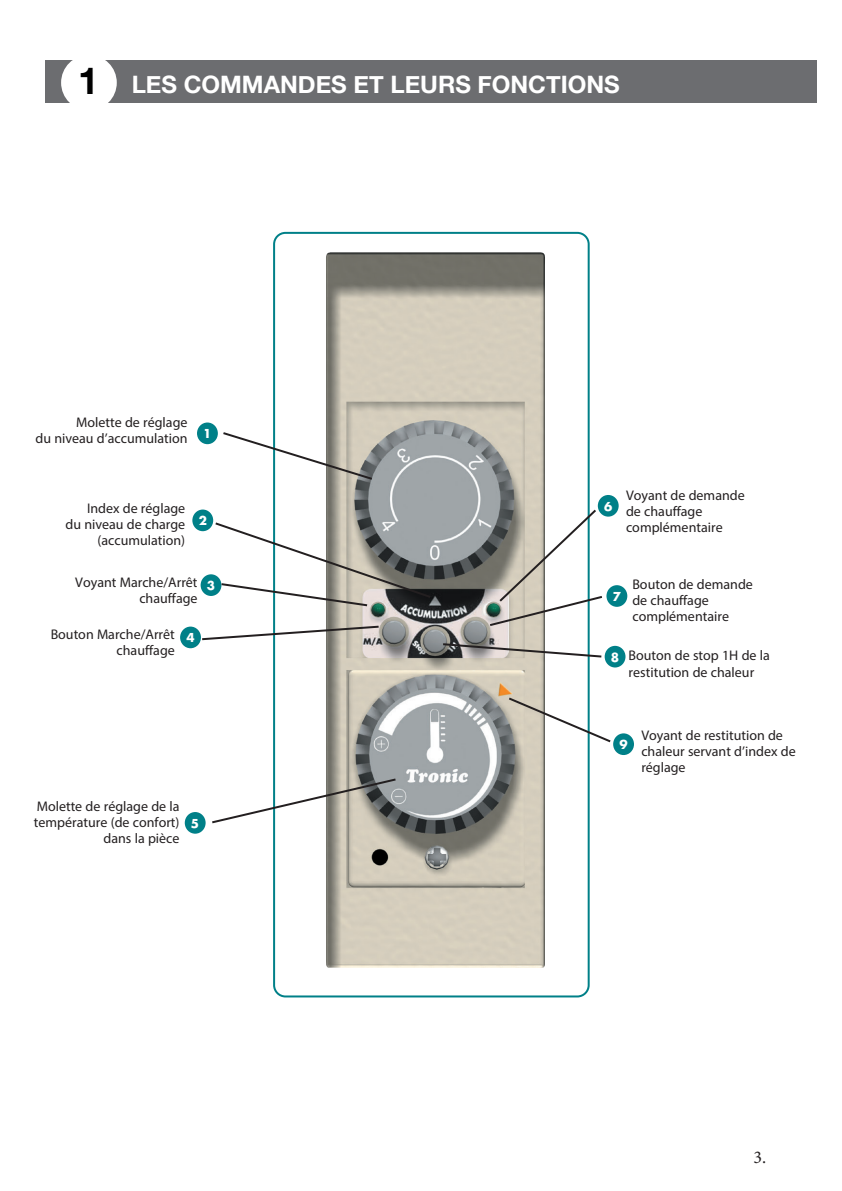
<style>
.page{position:relative;width:842px;height:1191px;background:#fff}
.page>*{position:absolute;margin:0;border:0;box-sizing:border-box;transform-origin:0 0}
.t1{font:700 37.2px "Helvetica Neue";color:#000}
.t2{font:700 24px "Helvetica Neue";color:#fff}
.t3{font:18px "Minion Pro";color:#231f20}
.t4{font:14px/16px "Myriad Pro";color:#231f20;text-align:right}
.t5{font:700 12.2px "Futura";color:#fff}
.t6{font:700 12px "Futura";color:#fff}
</style>
<div class="page">
<div style="left:197px;top:422px;width:21px;height:22px;background:#008088;border-radius:50%"></div>
<div style="left:192px;top:509px;width:21px;height:22px;background:#008088;border-radius:50%"></div>
<div style="left:201px;top:574px;width:20px;height:22px;background:#008088;border-radius:50%"></div>
<div style="left:180px;top:626px;width:21px;height:22px;background:#008088;border-radius:50%"></div>
<div style="left:185px;top:812px;width:21px;height:21px;background:#008088;border-radius:50%"></div>
<img style="left:326px;top:252px;width:219px;height:715px">
<div style="left:273px;top:232px;width:317px;height:765px;border:2px solid #008088;border-radius:11px"></div>
<svg style="left:223px;top:430px;width:151px;height:51px"></svg>
<svg style="left:212px;top:777px;width:186px;height:47px"></svg>
<svg style="left:213px;top:521px;width:220px;height:86px"></svg>
<svg style="left:200px;top:624px;width:181px;height:17px"></svg>
<svg style="left:507px;top:696px;width:104px;height:48px"></svg>
<div style="left:598px;top:495px;width:21px;height:21px;background:#008088;border-radius:50%"></div>
<div style="left:613px;top:733px;width:21px;height:22px;background:#008088;border-radius:50%"></div>
<div style="left:605px;top:646px;width:20px;height:21px;background:#008088;border-radius:50%"></div>
<div style="left:606px;top:585px;width:21px;height:22px;background:#008088;border-radius:50%"></div>
<svg style="left:441px;top:642px;width:161px;height:16px"></svg>
<svg style="left:488px;top:507px;width:116px;height:120px"></svg>
<div style="left:45px;top:61px;width:771px;height:42px;background:#6c6d70"></div>
<div style="left:61px;top:55px;width:56px;height:55px;background:#fff;border-radius:50%"></div>
<p class="t1" style="left:78px;top:51px;width:22px">1</p>
<p class="t2" style="left:132px;top:65px;width:490px">LES COMMANDES ET LEURS FONCTIONS</p>
<p class="t4" style="left:36px;top:413px;width:153px">Molette de réglage<br>du niveau d’accumulation</p>
<p class="t6" style="left:203px;top:426px;width:10px">1</p>
<p class="t4" style="left:65px;top:500px;width:121px">Index de réglage<br>du niveau de charge</p>
<p class="t4" style="left:98px;top:532px;width:89px">(accumulation)</p>
<p class="t6" style="left:199px;top:513px;width:10px">2</p>
<p class="t4" style="left:75px;top:574px;width:124px">Voyant Marche/Arrêt chauffage</p>
<p class="t4" style="left:51px;top:626px;width:126px">Bouton Marche/Arrêt chauffage</p>
<p class="t6" style="left:186px;top:630px;width:10px">4</p>
<p class="t6" style="left:207px;top:577px;width:10px">3</p>
<p class="t4" style="left:34px;top:797px;width:147px">Molette de réglage de la température (de confort) dans la pièce</p>
<p class="t6" style="left:191px;top:815px;width:10px">5</p>
<p class="t6" style="left:604px;top:498px;width:10px">6</p>
<p class="t4" style="left:626px;top:486px;width:120px;text-align:left">Voyant de demande de chauffage complémentaire</p>
<p class="t6" style="left:613px;top:588px;width:10px">7</p>
<p class="t5" style="left:611px;top:649px;width:10px">8</p>
<p class="t4" style="left:632px;top:576px;width:122px;text-align:left">Bouton de demande de chauffage complémentaire</p>
<p class="t4" style="left:629px;top:646px;width:143px;line-height:16.8px;text-align:left">Bouton de stop 1H de la restitution de chaleur</p>
<p class="t6" style="left:619px;top:736px;width:10px">9</p>
<p class="t4" style="left:641px;top:727px;width:156px;text-align:left">Voyant de restitution de chaleur servant d’index de réglage</p>
<p class="t3" style="left:754px;top:1144px;width:14px">3.</p>
</div>
